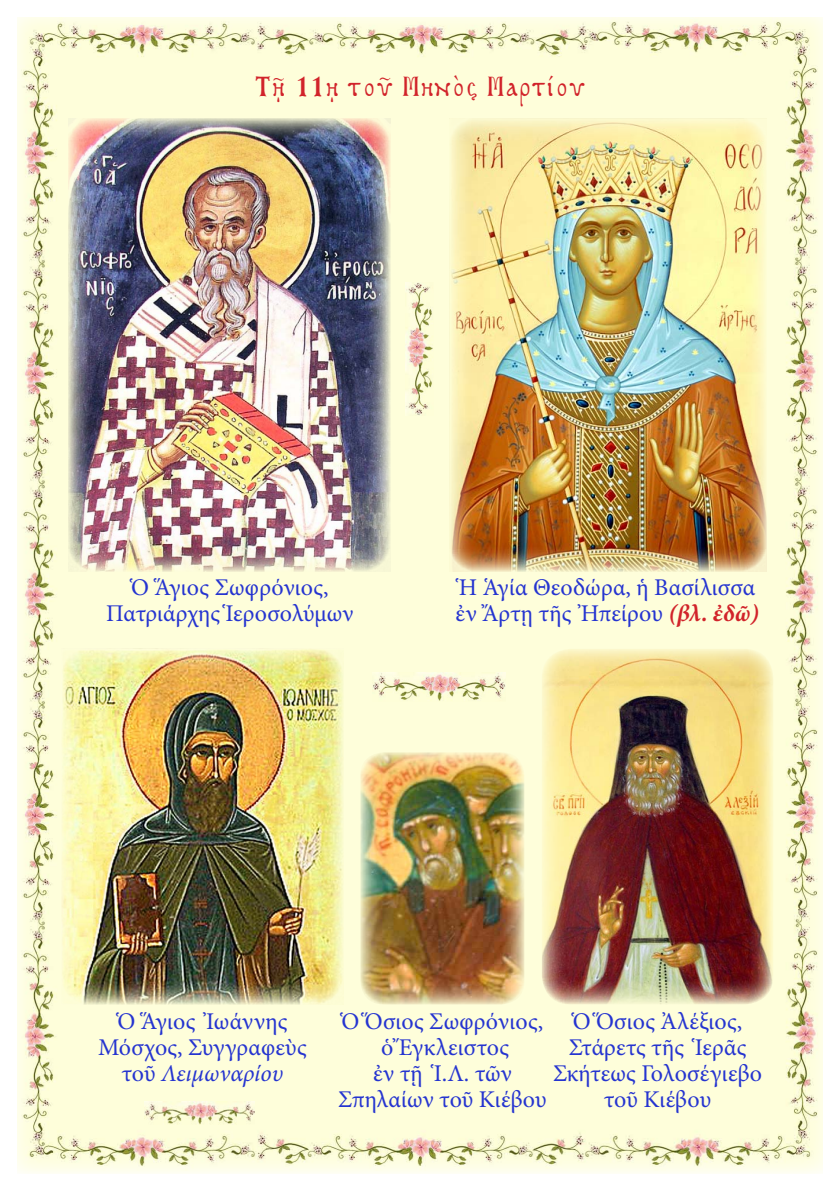
<style>
.page{position:relative;width:840px;height:1191px;background:#fff}
.page>*{position:absolute;margin:0;border:0;box-sizing:border-box;transform-origin:0 0}
.t1{font:28px "BYZIMAK";letter-spacing:.05em;color:#d1232a}
.t2{font:24px/26px "Minion Pro";letter-spacing:.005em;color:#2534d0}
.t3{font:italic 24px "Minion Pro";color:#2534d0}
.s1{font-weight:700;font-style:italic;color:#d1232a}
.s2{font-style:normal}
</style>
<div class="page">
<img style="left:17px;top:18px;width:805px;height:1155px">
<img style="left:69px;top:119px;width:321px;height:453px">
<img style="left:449px;top:119px;width:317px;height:453px">
<img style="left:62px;top:649px;width:281px;height:355px">
<img style="left:405px;top:282px;width:28px;height:133px">
<img style="left:541px;top:649px;width:232px;height:355px">
<img style="left:360px;top:752px;width:164px;height:252px">
<img style="left:372px;top:673px;width:133px;height:28px">
<img style="left:145px;top:1101px;width:109px;height:23px">
<p class="t1" style="left:255px;top:70px;width:331px">Τῇ 11ῃ τοῦ Μηνὸς Μαρτίου</p>
<p class="t2" style="left:131px;top:574px;width:199px">Ὁ Ἅγιος Σωφρόνιος,</p>
<p class="t2" style="left:106px;top:600px;width:248px">Πατριάρχης Ἱεροσολύμων</p>
<p class="t2" style="left:455px;top:574px;width:304px">Ἡ Ἁγία Θεοδώρα, ἡ Βασίλισσα ἐν Ἄρτῃ τῆς Ἠπείρου <span class="s1">(βλ. ἐδῶ)</span></p>
<p class="t2" style="left:117px;top:1008px;width:171px">Ὁ Ἅγιος Ἰωάννης</p>
<p class="t2" style="left:98px;top:1034px;width:210px">Μόσχος, Συγγραφεὺς</p>
<p class="t3" style="left:121px;top:1056px;width:163px"><span class="s2">τοῦ</span> Λειμωναρίου</p>
<p class="t2" style="left:341px;top:1008px;width:203px">Ὁ Ὅσιος Σωφρόνιος,</p>
<p class="t2" style="left:381px;top:1034px;width:129px">ὁ Ἔγκλειστος</p>
<p class="t2" style="left:373px;top:1060px;width:140px">ἐν τῇ Ἱ.Λ. τῶν</p>
<p class="t2" style="left:338px;top:1086px;width:210px">Σπηλαίων τοῦ Κιέβου</p>
<p class="t2" style="left:572px;top:1008px;width:171px">Ὁ Ὅσιος Ἀλέξιος,</p>
<p class="t2" style="left:568px;top:1034px;width:179px">Στάρετς τῆς Ἱερᾶς</p>
<p class="t2" style="left:552px;top:1060px;width:210px">Σκήτεως Γολοσέγιεβο</p>
<p class="t2" style="left:603px;top:1086px;width:109px">τοῦ Κιέβου</p>
</div>
